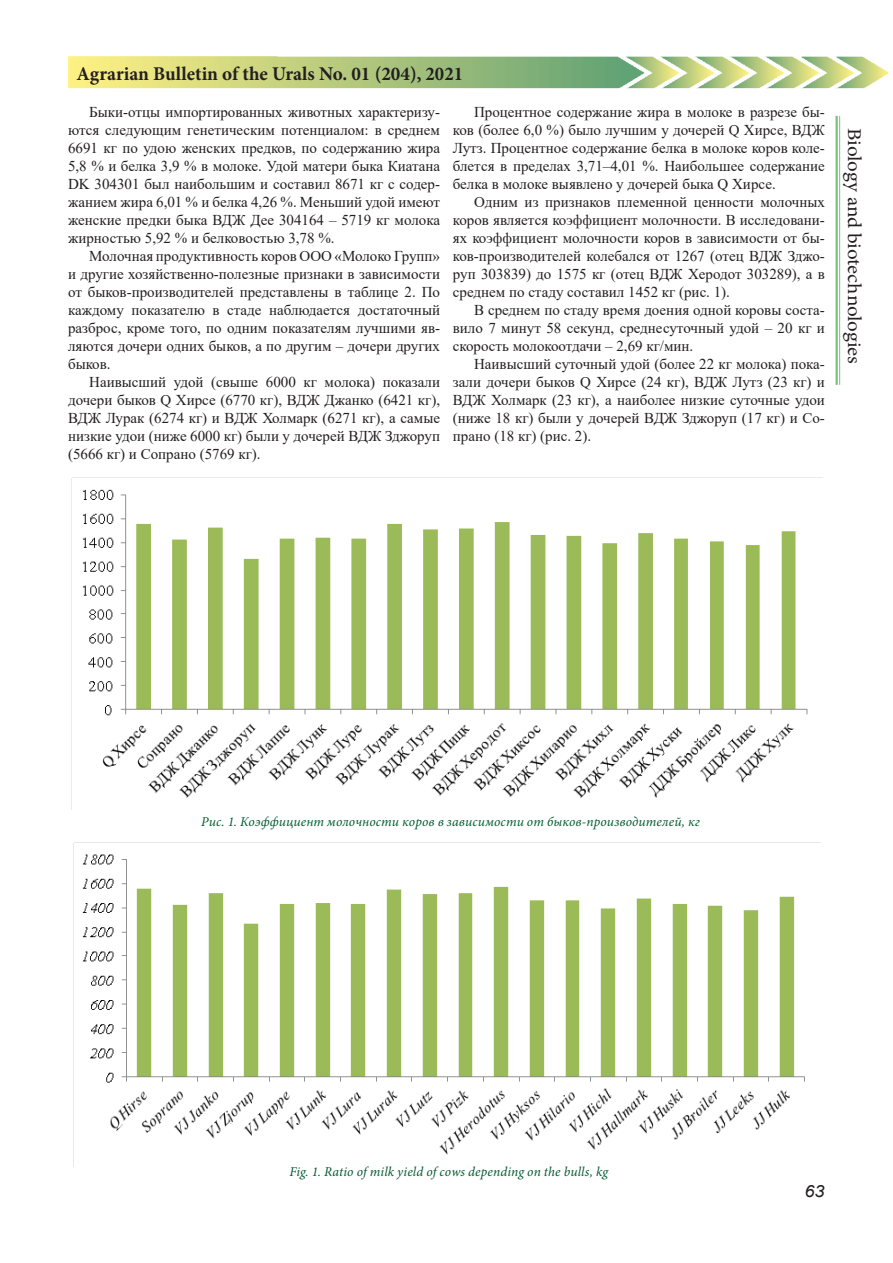
<style>
.page{position:relative;width:893px;height:1263px;background:#fff}
.page>*{position:absolute;margin:0;border:0;box-sizing:border-box;transform-origin:0 0}
.t1{font:700 19.5px "Minion Pro";color:#231f20}
.t2{font:19.5px "Minion Pro";letter-spacing:-.01em;color:#231f20;scale:1.08 1}
.t3{font:italic 16.8px "Arial";color:#231f20;scale:1.08 1}
.t4{font:15px/18px "Times New Roman";color:#231f20;text-align:justify}
.рисунок{font:italic 13.5px "Minion Pro";letter-spacing:.01em;color:#025b30}
</style>
<div class="page">
<hr style="left:835px;top:116px;width:3px;height:269px;background:#40ae49">
<hr style="left:839px;top:116px;width:1px;height:269px;background:#40ae49">
<img style="left:68px;top:56px;width:820px;height:32px">
<img style="left:83px;top:489px;width:725px;height:309px">
<img style="left:74px;top:842px;width:747px;height:313px">
<h1 class="t1" style="left:77px;top:60px;width:388px">Agrarian Bulletin of the Urals No. 01 (204), 2021</h1>
<p class="t4" style="left:68px;top:102px;width:374px;text-indent:21px">Быки-отцы импортированных животных характеризу&shy;ются следующим генетическим потенциалом: в среднем 6691 кг по удою женских предков, по содержанию жира 5,8 % и белка 3,9 % в молоке. Удой матери быка Киатана DK 304301 был наибольшим и составил 8671 кг с содер&shy;жанием жира 6,01 % и белка 4,26 %. Меньший удой имеют женские предки быка ВДЖ Дее 304164 – 5719 кг молока жирностью 5,92 % и белковостью 3,78 %.</p>
<p class="t4" style="left:68px;top:246px;width:374px;text-indent:21px">Молочная продуктивность коров ООО «Молоко Групп» и другие хозяйственно-полезные признаки в зависимости от быков-производителей представлены в таблице 2. По каждому показателю в стаде наблюдается достаточный разброс, кроме того, по одним показателям лучшими яв&shy;ляются дочери одних быков, а по другим – дочери других быков.</p>
<p class="t4" style="left:68px;top:372px;width:374px;text-indent:21px">Наивысший удой (свыше 6000 кг молока) показали дочери быков Q Хирсе (6770 кг), ВДЖ Джанко (6421 кг), ВДЖ Лурак (6274 кг) и ВДЖ Холмарк (6271 кг), а самые низкие удои (ниже 6000 кг) были у дочерей ВДЖ Зджоруп (5666 кг) и Сопрано (5769 кг).</p>
<p class="t4" style="left:453px;top:102px;width:374px;text-indent:21px">Процентное содержание жира в молоке в разрезе бы&shy;ков (более 6,0 %) было лучшим у дочерей Q Хирсе, ВДЖ Лутз. Процентное содержание белка в молоке коров коле&shy;блется в пределах 3,71–4,01 %. Наибольшее содержание белка в молоке выявлено у дочерей быка Q Хирсе.</p>
<p class="t4" style="left:453px;top:192px;width:374px;text-indent:21px">Одним из признаков племенной ценности молочных коров является коэффициент молочности. В исследовани&shy;ях коэффициент молочности коров в зависимости от бы&shy;ков-производителей колебался от 1267 (отец ВДЖ Зджо&shy;руп 303839) до 1575 кг (отец ВДЖ Херодот 303289), а в среднем по стаду составил 1452 кг (рис. 1).</p>
<p class="t4" style="left:453px;top:300px;width:374px;text-indent:21px">В среднем по стаду время доения одной коровы соста&shy;вило 7 минут 58 секунд, среднесуточный удой – 20 кг и скорость молокоотдачи – 2,69 кг/мин.</p>
<p class="t4" style="left:453px;top:354px;width:374px;text-indent:21px">Наивысший суточный удой (более 22 кг молока) пока&shy;зали дочери быков Q Хирсе (24 кг), ВДЖ Лутз (23 кг) и ВДЖ Холмарк (23 кг), а наиболее низкие суточные удои (ниже 18 кг) были у дочерей ВДЖ Зджоруп (17 кг) и Со&shy;прано (18 кг) (рис. 2).</p>
<h1 class="t2" style="left:868px;top:128px;width:220px;rotate:90deg">Biology and biotechnologies</h1>
<p class="рисунок" style="left:201px;top:813px;width:500px">Рис. 1. Коэффициент молочности коров в зависимости от быков-производителей, кг</p>
<p class="рисунок" style="left:289px;top:1162px;width:320px">Fig. 1. Ratio of milk yield of cows depending on the bulls, kg</p>
<p class="t3" style="left:804px;top:1181px;width:20px">63</p>
</div>
